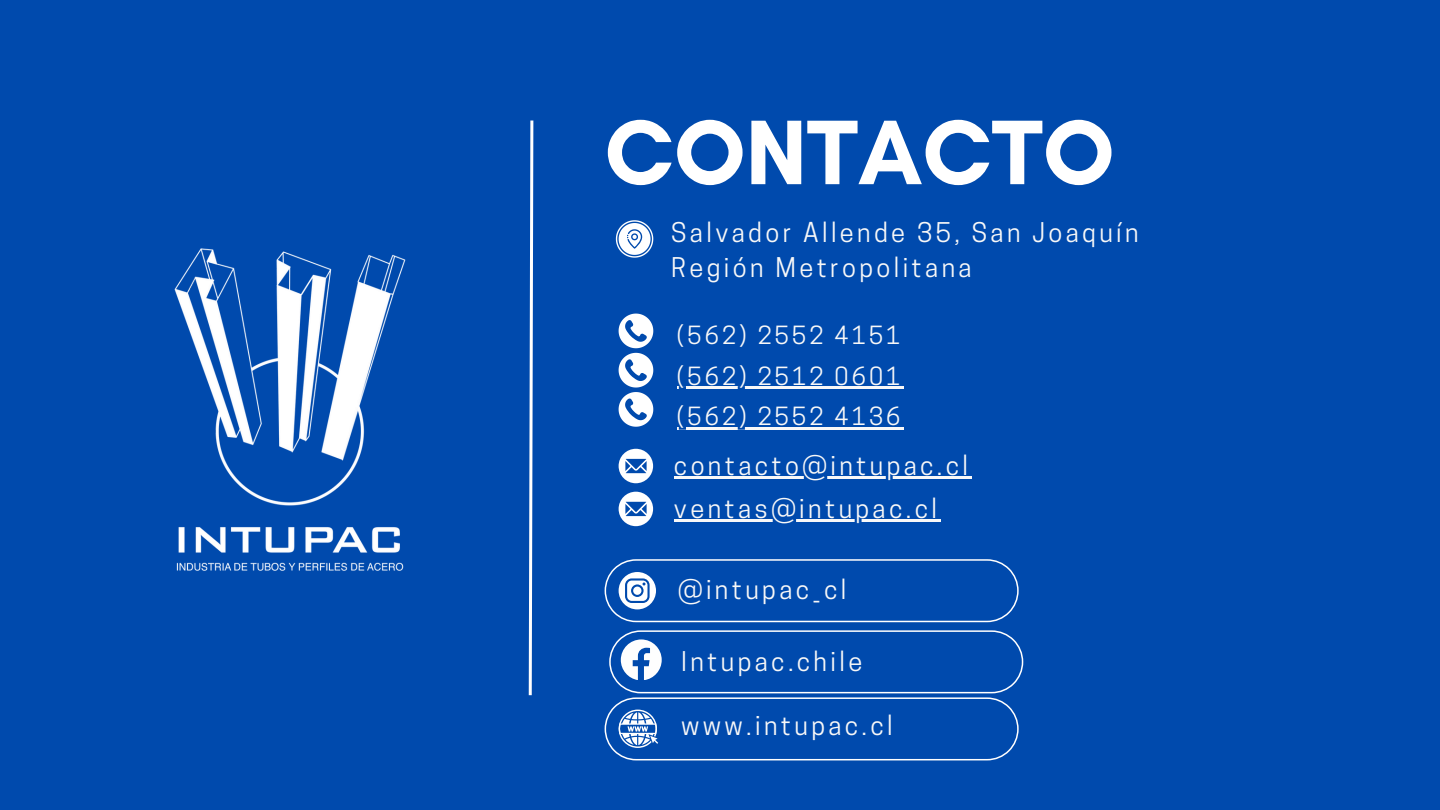
<style>
.page{position:relative;width:1440px;height:810px;background:#004aad}
.page>*{position:absolute;margin:0;border:0;box-sizing:border-box;transform-origin:0 0}
.t1{font:700 93.4px "Glacial Indifference";color:#fff}
.t2{font:25.5px "Cooper Hewitt";letter-spacing:.135em;color:#f8f8f8}
.t3{font:23.5px "Cooper Hewitt";letter-spacing:.135em;color:#f8f8f8}
</style>
<div class="page">
<img style="left:174px;top:248px;width:232px;height:323px">
<svg style="left:528px;top:120px;width:6px;height:576px"></svg>
<hr style="left:677px;top:386px;width:226px;height:3px;background:#f8f8f8">
<hr style="left:677px;top:427px;width:226px;height:2px;background:#f8f8f8">
<svg style="left:619px;top:314px;width:34px;height:113px"></svg>
<svg style="left:616px;top:220px;width:37px;height:38px"></svg>
<svg style="left:619px;top:449px;width:34px;height:34px"></svg>
<svg style="left:605px;top:559px;width:414px;height:63px"></svg>
<svg style="left:605px;top:630px;width:418px;height:130px"></svg>
<hr style="left:674px;top:476px;width:298px;height:3px;background:#f8f8f8">
<hr style="left:674px;top:519px;width:266px;height:2px;background:#f8f8f8">
<svg style="left:619px;top:492px;width:34px;height:34px"></svg>
<p class="t1" style="left:605px;top:95px;width:512px">CONTACTO</p>
<p class="t2" style="left:671px;top:223px;width:469px">Salvador Allende 35, San Joaquín</p>
<p class="t2" style="left:671px;top:258px;width:302px">Región Metropolitana</p>
<p class="t3" style="left:677px;top:327px;width:225px">(562) 2552 4151</p>
<p class="t3" style="left:677px;top:367px;width:225px">(562) 2512 0601</p>
<p class="t3" style="left:677px;top:408px;width:225px">(562) 2552 4136</p>
<p class="t2" style="left:674px;top:456px;width:296px">contacto@intupac.cl</p>
<p class="t2" style="left:674px;top:499px;width:265px">ventas@intupac.cl</p>
<p class="t2" style="left:678px;top:580px;width:170px">@intupac_cl</p>
<p class="t2" style="left:681px;top:652px;width:183px">Intupac.chile</p>
<p class="t2" style="left:681px;top:716px;width:213px">www.intupac.cl</p>
</div>
